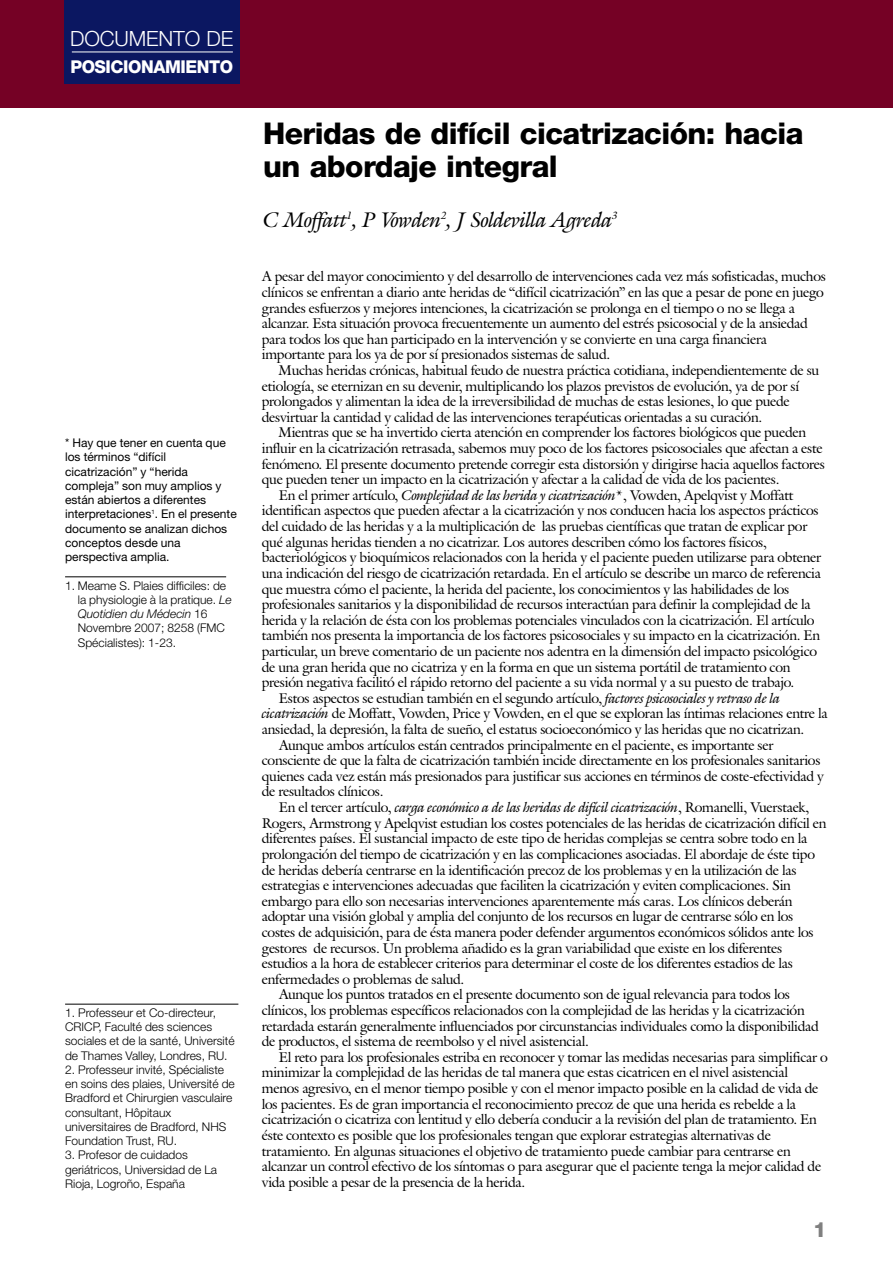
<style>
.page{position:relative;width:893px;height:1263px;background:#fff}
.page>*{position:absolute;margin:0;border:0;box-sizing:border-box;transform-origin:0 0}
.t1{font:800 30px/33px "Helvetica Neue";letter-spacing:-.02em;color:#000}
.t2{font:italic 21px "Galliard IT Cby BT";letter-spacing:-.015em;color:#000}
.t3{font:300 21px "Helvetica Neue";letter-spacing:-.005em;color:#fff}
.t4{font:800 21px "Helvetica Neue";color:#808080}
.t5{font:800 17.7px "Helvetica Neue";letter-spacing:-.025em;color:#fff}
.t6{font:13.8px/15.6px "Galliard IT Cby BT";letter-spacing:-.015em;color:#000}
.t7{font:italic 13.8px "Galliard IT Cby BT";letter-spacing:-.015em;color:#000}
.t8{font:300 12px/14.2px "Helvetica Neue";color:#000}
.t9{font:12px/14.2px "Helvetica Neue";color:#000}
.s1{font-style:italic}
.s2{font-style:normal}
</style>
<div class="page">
<div style="left:1px;top:0;width:891px;height:107px;background:#750125"></div>
<div style="left:65px;top:0;width:175px;height:84px;background:#0b1761"></div>
<hr style="left:72px;top:52px;width:161px;height:1px;background:#fff">
<hr style="left:65px;top:1004px;width:173px;height:1px;background:#000">
<hr style="left:65px;top:577px;width:161px;height:1px;background:#000">
<h2 class="t3" style="left:70px;top:31px;width:165px">DOCUMENTO DE</h2>
<p class="t5" style="left:70px;top:60px;width:164px">POSICIONAMIENTO</p>
<p class="t9" style="left:65px;top:437px;width:173px">* Hay que tener en cuenta que los términos “difícil cicatrización” y “herida compleja” son muy amplios y están abiertos a diferentes interpretaciones<sup>1</sup>. En el presente documento se analizan dichos conceptos desde una perspectiva amplia.</p>
<p class="t8" style="left:78px;top:579px;width:155px;text-indent:-13px">1. Meame S. Plaies difficiles: de la physiologie à la pratique. <span class="s1">Le<br>Quotidien du Médecin</span> 16<br>Novembre 2007; 8258 (FMC<br>Spécialistes): 1-23.</p>
<p class="t8" style="left:65px;top:1007px;width:171px">1. Professeur et Co-directeur,<br>CRICP, Faculté des sciences sociales et de la santé, Université de Thames Valley, Londres, RU.</p>
<p class="t8" style="left:65px;top:1064px;width:171px">2. Professeur invité, Spécialiste en soins des plaies, Université de<br>Bradford et Chirurgien vasculaire consultant, Hôpitaux universitaires de Bradford, NHS<br>Foundation Trust, RU.</p>
<p class="t8" style="left:65px;top:1149px;width:153px">3. Profesor de cuidados geriátricos, Universidad de La<br>Rioja, Logroño, España</p>
<h1 class="t1" style="left:263px;top:120px;width:542px">Heridas de difícil cicatrización: hacia un abordaje integral</h1>
<h2 class="t2" style="left:263px;top:211px;width:356px">C Moffatt<sup>1</sup>, P Vowden<sup>2</sup>, J Soldevilla Agreda<sup>3</sup></h2>
<p class="t6" style="left:262px;top:270px;width:565px">A pesar del mayor conocimiento y del desarrollo de intervenciones cada vez más sofisticadas, muchos clínicos se enfrentan a diario ante heridas de “difícil cicatrización” en las que a pesar de pone en juego grandes esfuerzos y mejores intenciones, la cicatrización se prolonga en el tiempo o no se llega a alcanzar. Esta situación provoca frecuentemente un aumento del estrés psicosocial y de la ansiedad para todos los que han participado en la intervención y se convierte en una carga financiera importante para los ya de por sí presionados sistemas de salud.</p>
<p class="t6" style="left:262px;top:364px;width:559px;text-indent:17px">Muchas heridas crónicas, habitual feudo de nuestra práctica cotidiana, independientemente de su etiología, se eternizan en su devenir, multiplicando los plazos previstos de evolución, ya de por sí prolongados y alimentan la idea de la irreversibilidad de muchas de estas lesiones, lo que puede desvirtuar la cantidad y calidad de las intervenciones terapéuticas orientadas a su curación.</p>
<p class="t6" style="left:279px;top:426px;width:528px">Mientras que se ha invertido cierta atención en comprender los factores biológicos que pueden</p>
<p class="t6" style="left:262px;top:442px;width:562px">influir en la cicatrización retrasada, sabemos muy poco de los factores psicosociales que afectan a este</p>
<p class="t6" style="left:262px;top:458px;width:564px">fenómeno. El presente documento pretende corregir esta distorsión y dirigirse hacia aquellos factores</p>
<p class="t6" style="left:262px;top:473px;width:519px">que pueden tener un impacto en la cicatrización y afectar a la calidad de vida de los pacientes.</p>
<p class="t6" style="left:279px;top:489px;width:516px">En el primer artículo, <span class="s1">Complejidad de las herida y cicatrización</span>*, Vowden, Apelqvist y Moffatt</p>
<p class="t6" style="left:262px;top:505px;width:558px">identifican aspectos que pueden afectar a la cicatrización y nos conducen hacia los aspectos prácticos</p>
<p class="t6" style="left:262px;top:520px;width:547px">del cuidado de las heridas y a la multiplicación de las pruebas científicas que tratan de explicar por</p>
<p class="t6" style="left:262px;top:536px;width:506px">qué algunas heridas tienden a no cicatrizar. Los autores describen cómo los factores físicos,</p>
<p class="t6" style="left:262px;top:551px;width:561px">bacteriológicos y bioquímicos relacionados con la herida y el paciente pueden utilizarse para obtener</p>
<p class="t6" style="left:262px;top:567px;width:560px">una indicación del riesgo de cicatrización retardada. En el artículo se describe un marco de referencia</p>
<p class="t6" style="left:262px;top:583px;width:529px">que muestra cómo el paciente, la herida del paciente, los conocimientos y las habilidades de los</p>
<p class="t6" style="left:262px;top:598px;width:550px">profesionales sanitarios y la disponibilidad de recursos interactúan para definir la complejidad de la</p>
<p class="t6" style="left:262px;top:614px;width:554px">herida y la relación de ésta con los problemas potenciales vinculados con la cicatrización. El artículo</p>
<p class="t6" style="left:262px;top:629px;width:560px">también nos presenta la importancia de los factores psicosociales y su impacto en la cicatrización. En</p>
<p class="t6" style="left:262px;top:645px;width:556px">particular, un breve comentario de un paciente nos adentra en la dimensión del impacto psicológico</p>
<p class="t6" style="left:262px;top:661px;width:530px">de una gran herida que no cicatriza y en la forma en que un sistema portátil de tratamiento con</p>
<p class="t6" style="left:262px;top:676px;width:534px">presión negativa facilitó el rápido retorno del paciente a su vida normal y a su puesto de trabajo.</p>
<p class="t6" style="left:279px;top:692px;width:503px">Estos aspectos se estudian también en el segundo artículo, <span class="s1">factores psicosociales y retraso de la</span></p>
<p class="t6" style="left:262px;top:707px;width:567px"><span class="s1">cicatrización</span> de Moffatt, Vowden, Price y Vowden, en el que se exploran las íntimas relaciones entre la</p>
<p class="t6" style="left:262px;top:723px;width:544px">ansiedad, la depresión, la falta de sueño, el estatus socioeconómico y las heridas que no cicatrizan.</p>
<p class="t6" style="left:279px;top:739px;width:496px">Aunque ambos artículos están centrados principalmente en el paciente, es importante ser</p>
<p class="t6" style="left:262px;top:754px;width:560px">consciente de que la falta de cicatrización también incide directamente en los profesionales sanitarios</p>
<p class="t6" style="left:262px;top:770px;width:563px">quienes cada vez están más presionados para justificar sus acciones en términos de coste-efectividad y</p>
<p class="t6" style="left:262px;top:786px;width:123px">de resultados clínicos.</p>
<p class="t7" style="left:279px;top:802px;width:532px"><span class="s2">En el tercer artículo,</span> carga económico a de las heridas de difícil cicatrización<span class="s2">, Romanelli, Vuerstaek,</span></p>
<p class="t6" style="left:262px;top:817px;width:566px">Rogers, Armstrong y Apelqvist estudian los costes potenciales de las heridas de cicatrización difícil en</p>
<p class="t6" style="left:262px;top:832px;width:547px">diferentes países. El sustancial impacto de este tipo de heridas complejas se centra sobre todo en la</p>
<p class="t6" style="left:262px;top:848px;width:554px">prolongación del tiempo de cicatrización y en las complicaciones asociadas. El abordaje de éste tipo</p>
<p class="t6" style="left:262px;top:864px;width:536px">de heridas debería centrarse en la identificación precoz de los problemas y en la utilización de las</p>
<p class="t6" style="left:262px;top:879px;width:530px">estrategias e intervenciones adecuadas que faciliten la cicatrización y eviten complicaciones. Sin</p>
<p class="t6" style="left:262px;top:895px;width:532px">embargo para ello son necesarias intervenciones aparentemente más caras. Los clínicos deberán</p>
<p class="t6" style="left:262px;top:910px;width:533px">adoptar una visión global y amplia del conjunto de los recursos en lugar de centrarse sólo en los</p>
<p class="t6" style="left:262px;top:926px;width:553px">costes de adquisición, para de ésta manera poder defender argumentos económicos sólidos ante los</p>
<p class="t6" style="left:262px;top:942px;width:522px">gestores de recursos. Un problema añadido es la gran variabilidad que existe en los diferentes</p>
<p class="t6" style="left:262px;top:957px;width:532px">estudios a la hora de establecer criterios para determinar el coste de los diferentes estadios de las</p>
<p class="t6" style="left:262px;top:973px;width:204px">enfermedades o problemas de salud.</p>
<p class="t6" style="left:279px;top:988px;width:512px">Aunque los puntos tratados en el presente documento son de igual relevancia para todos los</p>
<p class="t6" style="left:262px;top:1004px;width:544px">clínicos, los problemas específicos relacionados con la complejidad de las heridas y la cicatrización</p>
<p class="t6" style="left:262px;top:1020px;width:558px">retardada estarán generalmente influenciados por circunstancias individuales como la disponibilidad</p>
<p class="t6" style="left:262px;top:1035px;width:328px">de productos, el sistema de reembolso y el nivel asistencial.</p>
<p class="t6" style="left:279px;top:1051px;width:550px">El reto para los profesionales estriba en reconocer y tomar las medidas necesarias para simplificar o</p>
<p class="t6" style="left:262px;top:1067px;width:527px">minimizar la complejidad de las heridas de tal manera que estas cicatricen en el nivel asistencial</p>
<p class="t6" style="left:262px;top:1082px;width:558px">menos agresivo, en el menor tiempo posible y con el menor impacto posible en la calidad de vida de</p>
<p class="t6" style="left:262px;top:1098px;width:535px">los pacientes. Es de gran importancia el reconocimiento precoz de que una herida es rebelde a la</p>
<p class="t6" style="left:262px;top:1113px;width:556px">cicatrización o cicatriza con lentitud y ello debería conducir a la revisión del plan de tratamiento. En</p>
<p class="t6" style="left:262px;top:1129px;width:510px">éste contexto es posible que los profesionales tengan que explorar estrategias alternativas de</p>
<p class="t6" style="left:262px;top:1145px;width:530px">tratamiento. En algunas situaciones el objetivo de tratamiento puede cambiar para centrarse en</p>
<p class="t6" style="left:262px;top:1160px;width:560px">alcanzar un control efectivo de los síntomas o para asegurar que el paciente tenga la mejor calidad de</p>
<p class="t6" style="left:262px;top:1176px;width:265px">vida posible a pesar de la presencia de la herida.</p>
<h2 class="t4" style="left:813px;top:1222px;width:15px">1</h2>
</div>
